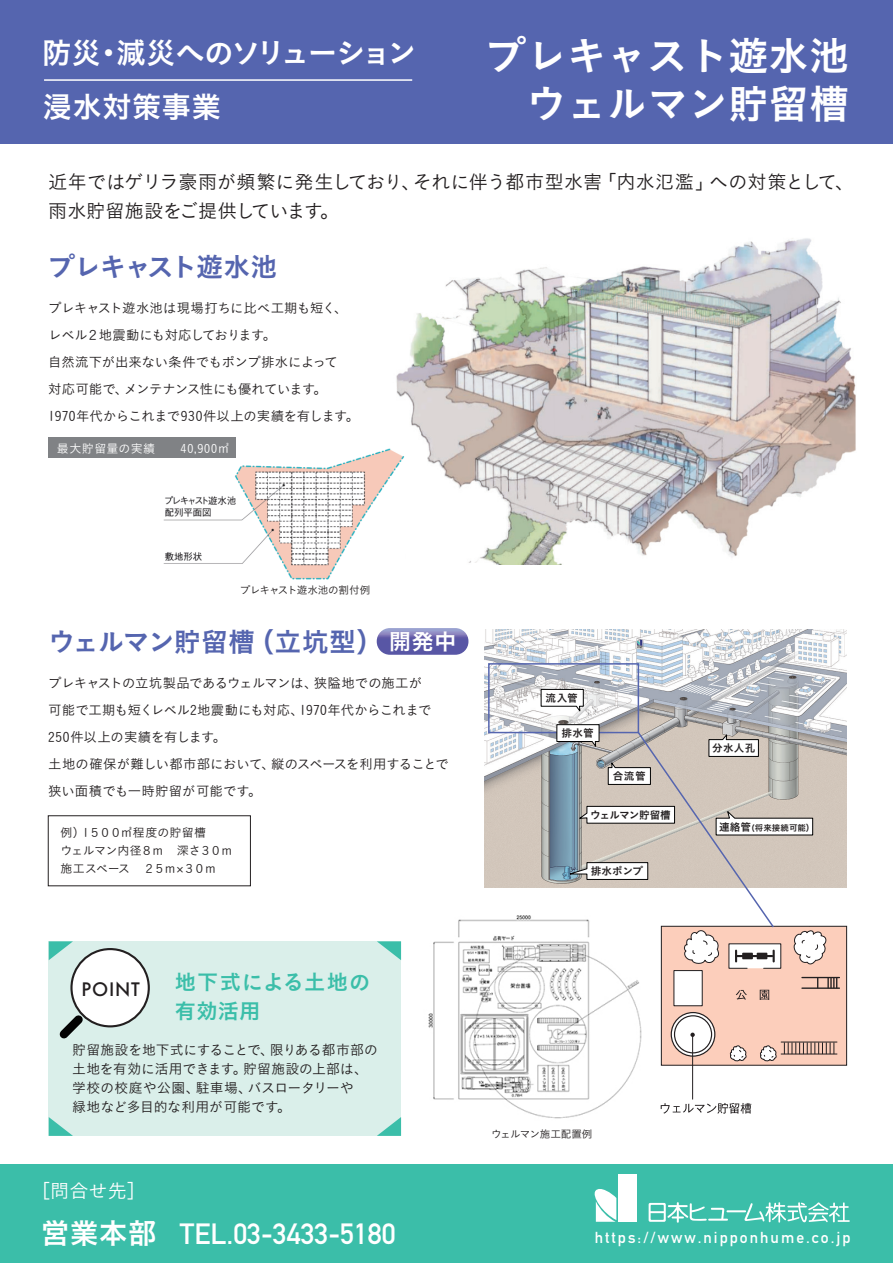
<style>
.page{position:relative;width:893px;height:1263px;background:#fff}
.page>*{position:absolute;margin:0;border:0;box-sizing:border-box;transform-origin:0 0}
.t1{font:40.35px/47.8px "Koburina Go Std W6";color:#fff;text-align:right}
.t2{font:29.7px/54.6px "Koburina Go Std W6";letter-spacing:-.025em;color:#fff}
.t3{font:28.95px "DIN Mittelschrift Std";color:#fff}
.t4{font:27px "Koburina Go Std W6";letter-spacing:-.045em;color:#5565af}
.t5{font:22.5px "Koburina Go Std W6";color:#fff}
.t6{font:21.3px/28.7px "Koburina Go Std W6";letter-spacing:.015em;color:#3bbea9}
.t7{font:19.2px/28.7px "Koburina Go Std W3";letter-spacing:-.01em;color:#231f20}
.t8{font:19.2px "Koburina Go Std W3";color:#fff}
.t9{font:500 18px "Futura";letter-spacing:.045em;color:#231f20}
.t10{font:15.6px "DIN Mittelschrift Std";letter-spacing:.13em;color:#fff}
.t11{font:13.8px/19.2px "Koburina Go Std W3";color:#231f20}
.t12{font:13.35px/27px "Koburina Go Std W3";letter-spacing:-.02em;color:#231f20}
.t13{font:12px/18px "Koburina Go Std W3";letter-spacing:-.075em;color:#231f20}
.t14{font:12px "Koburina Go Std W3";letter-spacing:.04em;color:#fff}
.t15{font:10.65px "Koburina Go Std W3";letter-spacing:-.035em;color:#231f20}
.t16{font:10.65px "Koburina Go Std W6";color:#231f20}
.t17{font:10.65px "Koburina Go Std W6";letter-spacing:-.055em;color:#231f20}
.t18{font:8.55px "Koburina Go Std W6";letter-spacing:.005em;color:#231f20}
.s1{font-size:10.65px}
.s2{font-family:"Koburina Go Std W6"}
</style>
<div class="page">
<img style="left:484px;top:629px;width:363px;height:258px">
<svg style="left:541px;top:689px;width:43px;height:23px"></svg>
<img style="left:428px;top:915px;width:214px;height:204px">
<img style="left:396px;top:238px;width:460px;height:327px">
<img style="left:163px;top:442px;width:241px;height:138px">
<div style="left:0;top:1164px;width:893px;height:99px;background:#3bbea9"></div>
<div style="left:0;top:0;width:893px;height:143px;background:#5565af"></div>
<hr style="left:44px;top:79px;width:368px;height:2px;background:#fff">
<div style="left:48px;top:437px;width:187px;height:21px;background:#808285"></div>
<div style="left:48px;top:815px;width:203px;height:71px;border:1px solid #231f20"></div>
<svg style="left:377px;top:628px;width:91px;height:27px;background:#7371b4"></svg>
<div style="left:661px;top:926px;width:186px;height:139px;background:#fccebb;border:1px solid #231f20"></div>
<hr style="left:802px;top:977px;width:37px;height:1px;background:#231f20">
<hr style="left:802px;top:987px;width:37px;height:2px;background:#231f20">
<svg style="left:671px;top:1012px;width:44px;height:44px"></svg>
<div style="left:671px;top:1012px;width:44px;height:45px;border:1px solid #231f20;border-radius:50%"></div>
<div style="left:674px;top:1015px;width:38px;height:38px;border:1px solid #231f20;border-radius:50%"></div>
<hr style="left:692px;top:1035px;width:1px;height:64px;background:#231f20">
<svg style="left:690px;top:1032px;width:5px;height:5px"></svg>
<svg style="left:661px;top:1103px;width:90px;height:11px"></svg>
<div style="left:673px;top:970px;width:30px;height:36px;background:#fff;border:1px solid #231f20"></div>
<hr style="left:781px;top:1041px;width:56px;height:1px;background:#231f20">
<hr style="left:781px;top:1053px;width:56px;height:1px;background:#231f20">
<svg style="left:701px;top:1013px;width:133px;height:49px"></svg>
<div style="left:488px;top:663px;width:151px;height:70px;border:2px solid #5565af"></div>
<svg style="left:594px;top:1189px;width:22px;height:33px"></svg>
<div style="left:618px;top:1174px;width:19px;height:48px;background:#fff"></div>
<hr style="left:726px;top:1210px;width:20px;height:2px;background:#fff">
<svg style="left:649px;top:1202px;width:79px;height:21px"></svg>
<svg style="left:744px;top:1202px;width:106px;height:21px"></svg>
<svg style="left:556px;top:724px;width:281px;height:276px"></svg>
<div style="left:49px;top:941px;width:352px;height:195px;background:#daefea"></div>
<svg style="left:49px;top:941px;width:24px;height:19px"></svg>
<svg style="left:377px;top:941px;width:24px;height:19px"></svg>
<svg style="left:49px;top:1117px;width:24px;height:19px"></svg>
<svg style="left:377px;top:1117px;width:24px;height:19px"></svg>
<div style="left:71px;top:949px;width:78px;height:77px;background:#fff;border-radius:50%"></div>
<div style="left:70px;top:948px;width:80px;height:79px;border:2px solid #231f20;border-radius:50%"></div>
<svg style="left:59px;top:1007px;width:32px;height:32px"></svg>
<h2 class="t2" style="left:42px;top:26px;width:376px">防災・減災へのソリューション浸水対策事業</h2>
<h1 class="t1" style="left:486px;top:33px;width:365px">プレキャスト遊水池ウェルマン貯留槽</h1>
<h3 class="t7" style="left:48px;top:168px;width:808px">近年ではゲリラ豪雨が頻繁に発生しており、それに伴う都市型水害「内水氾濫」への対策として、雨水貯留施設をご提供しています。</h3>
<h3 class="t4" style="left:48px;top:246px;width:231px">プレキャスト遊水池</h3>
<p class="t12" style="left:48px;top:294px;width:312px">プレキャスト遊水池は現場打ちに比べ工期も短く、レベル２地震動にも対応しております。<br>自然流下が出来ない条件でもポンプ排水によって<br>対応可能で、メンテナンス性にも優れています。<br>1970年代からこれまで930件以上の実績を有します。</p>
<p class="t14" style="left:57px;top:439px;width:174px">最大貯留量の実績　　40,900㎥</p>
<p class="t15" style="left:240px;top:582px;width:132px">プレキャスト遊水池の割付例</p>
<h3 class="t4" style="left:48px;top:621px;width:337px">ウェルマン貯留槽（立坑型）</h3>
<p class="t12" style="left:48px;top:669px;width:402px">プレキャストの立坑製品であるウェルマンは、狭隘地での施工が<br>可能で工期も短くレベル2地震動にも対応、1970年代からこれまで<br>250件以上の実績を有します。<br>土地の確保が難しい都市部において、縦のスペースを利用することで狭い面積でも一時貯留が可能です。</p>
<h3 class="t5" style="left:389px;top:624px;width:69px">開発中</h3>
<p class="t13" style="left:60px;top:823px;width:174px">例）１５００㎥程度の貯留槽<br>ウェルマン内径８ｍ　深さ３０ｍ施工スペース　２５ｍ×３０ｍ</p>
<p class="t16" style="left:546px;top:690px;width:34px">流入管</p>
<p class="t16" style="left:561px;top:725px;width:34px">排水管</p>
<p class="t16" style="left:613px;top:768px;width:34px">合流管</p>
<p class="t17" style="left:590px;top:806px;width:82px">ウェルマン貯留槽</p>
<p class="t16" style="left:591px;top:863px;width:54px">排水ポンプ</p>
<p class="t16" style="left:712px;top:740px;width:45px">分水人孔</p>
<p class="t18" style="left:719px;top:821px;width:97px"><span class="s1">連絡管</span>(将来接続可能）</p>
<h3 class="t6" style="left:175px;top:968px;width:197px">地下式による土地の有効活用</h3>
<p class="t11" style="left:72px;top:1039px;width:307px">貯留施設を地下式にすることで、限りある都市部の土地を有効に活用できます。貯留施設の上部は、学校の校庭や公園、駐車場、バスロータリーや<br>緑地など多目的な利用が可能です。</p>
<h3 class="t9" style="left:81px;top:977px;width:60px">POINT</h3>
<h3 class="t8" style="left:31px;top:1176px;width:116px">［問合せ先］</h3>
<h3 class="t3" style="left:41px;top:1217px;width:356px"><span class="s2">営業本部</span> TEL.03-3433-5180</h3>
<p class="t15" style="left:491px;top:1125px;width:103px">ウェルマン施工配置例</p>
<p class="t10" style="left:595px;top:1228px;width:257px">https://www.nipponhume.co.jp</p>
</div>
